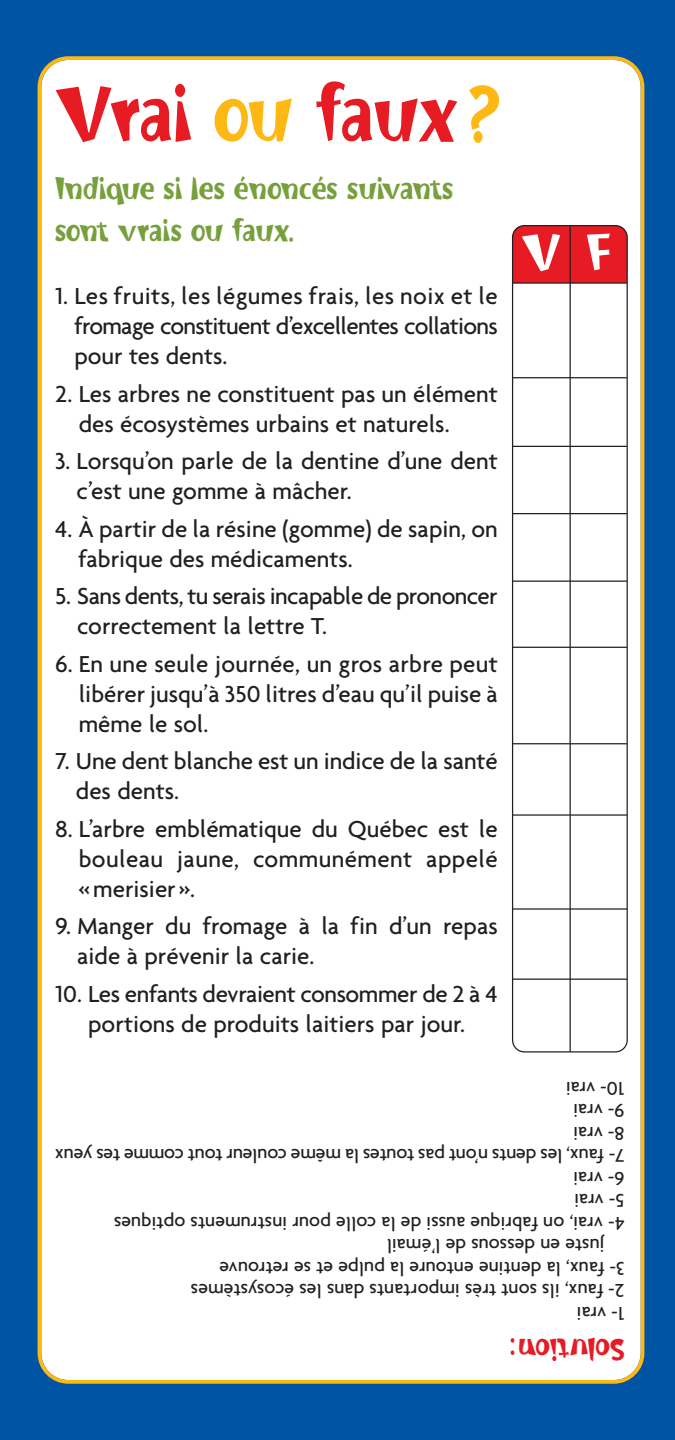
<style>
.page{position:relative;width:675px;height:1440px;background:#0054a4}
.page>*{position:absolute;margin:0;border:0;box-sizing:border-box;transform-origin:0 0}
.t1{font:90px "Burweed ICG";letter-spacing:-.01em;color:#e71b23}
.t2{font:60px "Burweed ICG";color:#fff}
.t3{font:35px/42px "Burweed ICG";color:#77a03c}
.t4{font:35px "Burweed ICG";color:#e71b23}
.t5{font:500 25px/30px "Agenda";color:#231f20}
.t6{font:500 25px/30px "Agenda";letter-spacing:-.02em;color:#231f20}
.t7{font:500 20px "Agenda";color:#231f20}
.s1{color:#fdb813}
</style>
<div class="page">
<div style="left:38px;top:56px;width:606px;height:1328px;background:#fff"></div>
<hr style="left:513px;top:647px;width:114px;height:1px;background:#231f20">
<hr style="left:513px;top:743px;width:114px;height:1px;background:#231f20">
<div style="left:512px;top:226px;width:115px;height:57px;background:#e71b23;border-radius:11px"></div>
<div style="left:512px;top:225px;width:116px;height:828px;border:2px solid #231f20;border-radius:12px"></div>
<hr style="left:513px;top:282px;width:114px;height:2px;background:#231f20">
<hr style="left:570px;top:226px;width:1px;height:826px;background:#231f20">
<hr style="left:513px;top:377px;width:114px;height:1px;background:#231f20">
<hr style="left:513px;top:446px;width:114px;height:1px;background:#231f20">
<hr style="left:513px;top:513px;width:114px;height:1px;background:#231f20">
<hr style="left:513px;top:581px;width:114px;height:1px;background:#231f20">
<hr style="left:513px;top:908px;width:114px;height:2px;background:#231f20">
<hr style="left:513px;top:814px;width:114px;height:2px;background:#231f20">
<hr style="left:513px;top:979px;width:114px;height:1px;background:#231f20">
<h1 class="t1" style="left:55px;top:74px;width:448px">Vrai <span class="s1">ou</span> faux<span class="s1">?</span></h1>
<h3 class="t3" style="left:55px;top:168px;width:400px">Indique si les énoncés suivants sont vrais ou faux.</h3>
<p class="t5" style="left:74px;top:283px;width:425px;text-align:justify;text-indent:-19px">1. Les fruits, les légumes frais, les noix et le fromage constituent d’excellentes collations pour tes dents.</p>
<p class="t5" style="left:79px;top:381px;width:421px;text-indent:-24px">2. Les arbres ne constituent pas un élément des écosystèmes urbains et naturels.</p>
<p class="t5" style="left:77px;top:448px;width:423px;text-indent:-22px">3. Lorsqu’on parle de la dentine d’une dent c’est une gomme à mâcher.</p>
<p class="t5" style="left:78px;top:516px;width:421px;text-indent:-23px">4. À partir de la résine (gomme) de sapin, on fabrique des médicaments.</p>
<p class="t6" style="left:77px;top:583px;width:422px;text-indent:-22px">5. Sans dents, tu serais incapable de prononcer correctement la lettre T.</p>
<p class="t5" style="left:79px;top:651px;width:421px;text-align:justify;text-indent:-24px">6. En une seule journée, un gros arbre peut libérer jusqu’à 350 litres d’eau qu’il puise à même le sol.</p>
<p class="t5" style="left:76px;top:748px;width:423px;text-indent:-21px">7. Une dent blanche est un indice de la santé des dents.</p>
<p class="t5" style="left:79px;top:816px;width:421px;text-align:justify;text-indent:-24px">8. L’arbre emblématique du Québec est le bouleau jaune, communément appelé « merisier ».</p>
<p class="t5" style="left:77px;top:913px;width:422px;text-indent:-22px">9. Manger du fromage à la fin d’un repas aide à prévenir la carie.</p>
<p class="t5" style="left:55px;top:981px;width:444px;text-align:center">10. Les enfants devraient consommer de 2 à 4 portions de produits laitiers par jour.</p>
<h2 class="t2" style="left:521px;top:226px;width:92px">V F</h2>
<p class="t7" style="left:625px;top:1096px;width:60px;rotate:-180deg">10- vrai</p>
<p class="t7" style="left:625px;top:1119px;width:53px;rotate:-180deg">9- vrai</p>
<p class="t7" style="left:625px;top:1141px;width:53px;rotate:-180deg">8- vrai</p>
<p class="t7" style="left:625px;top:1164px;width:571px;rotate:-180deg">7- faux, les dents n’ont pas toutes la même couleur tout comme tes yeux</p>
<p class="t7" style="left:625px;top:1186px;width:53px;rotate:-180deg">6- vrai</p>
<p class="t7" style="left:625px;top:1209px;width:52px;rotate:-180deg">5- vrai</p>
<p class="t7" style="left:625px;top:1231px;width:512px;rotate:-180deg">4- vrai, on fabrique aussi de la colle pour instruments optiques</p>
<p class="t7" style="left:605px;top:1254px;width:219px;rotate:-180deg">juste en dessous de l’émail</p>
<p class="t7" style="left:625px;top:1276px;width:407px;rotate:-180deg">3- faux, la dentine entoure la pulpe et se retrouve</p>
<p class="t7" style="left:625px;top:1299px;width:435px;rotate:-180deg">2- faux, ils sont très importants dans les écosystèmes</p>
<p class="t7" style="left:625px;top:1321px;width:49px;rotate:-180deg">1- vrai</p>
<h3 class="t4" style="left:625px;top:1365px;width:116px;rotate:-180deg">Solution:</h3>
</div>
